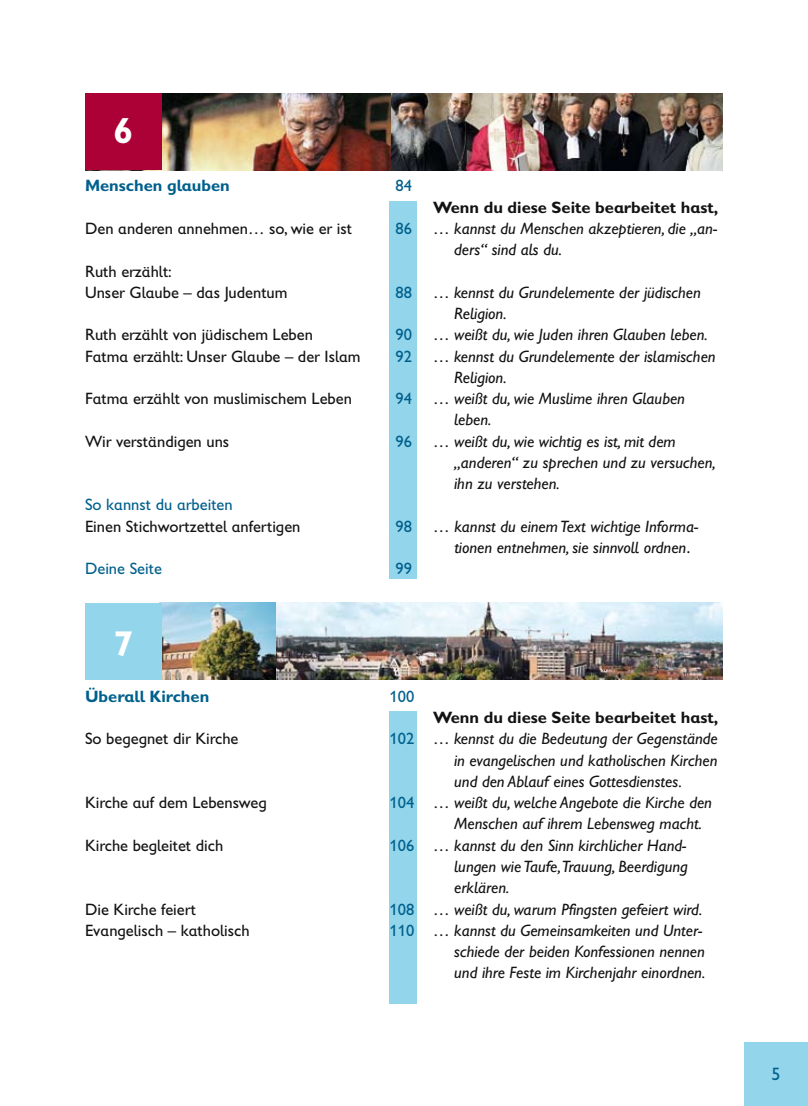
<style>
.page{position:relative;width:808px;height:1106px;background:#fff}
.page>*{position:absolute;margin:0;border:0;box-sizing:border-box;transform-origin:0 0}
.t1{font:700 36px "Gill Sans VWVB";color:#fff}
._11a_Fließtext_Inhal{font:italic 16.5px/21.3px "Gill Sans VWVB";color:#141314}
._11a_Fließtext_Inhal-2{font:16.5px "Gill Sans VWVB";color:#141314}
._11a_Fließtext_Inhal-3{font:700 16.5px "Gill Sans VWVB";color:#141314}
._11a_Fließtext_Inhal-4{font:16.5px "Gill Sans VWVB";color:#00608c}
._11a_Fließtext_Inhal-5{font:700 16.5px "Gill Sans VWVB";color:#00608c}
.s1{font-style:normal}
.s2{font-family:"Stempel Garamond LT Std";font-style:normal}
.s3{font-style:normal;color:#00608c}
</style>
<div class="page">
<div style="left:389px;top:201px;width:28px;height:377px;background:#93d5eb"></div>
<div style="left:389px;top:711px;width:28px;height:292px;background:#93d5eb"></div>
<img style="left:162px;top:93px;width:229px;height:77px">
<img style="left:391px;top:93px;width:332px;height:77px">
<div style="left:85px;top:93px;width:77px;height:77px;background:#ab0136"></div>
<img style="left:162px;top:603px;width:114px;height:77px">
<img style="left:276px;top:603px;width:447px;height:77px">
<div style="left:85px;top:603px;width:77px;height:77px;background:#93d5eb"></div>
<div style="left:744px;top:1042px;width:64px;height:64px;background:#93d5eb"></div>
<p class="t1" style="left:114px;top:109px;width:21px">6</p>
<p class="_11a_Fließtext_Inhal-5" style="left:85px;top:176px;width:146px">Menschen glauben</p>
<p class="_11a_Fließtext_Inhal-4" style="left:396px;top:177px;width:18px">84</p>
<p class="_11a_Fließtext_Inhal-3" style="left:433px;top:197px;width:287px">Wenn du diese Seite bearbeitet hast,</p>
<p class="_11a_Fließtext_Inhal-2" style="left:85px;top:219px;width:269px">Den anderen annehmen… so, wie er ist</p>
<p class="_11a_Fließtext_Inhal-4" style="left:396px;top:219px;width:18px">86</p>
<p class="_11a_Fließtext_Inhal" style="left:454px;top:218px;width:264px;text-indent:-21px"><span class="s1">…</span> kannst du Menschen akzeptieren, die „an&shy;ders“ sind als du.</p>
<p class="_11a_Fließtext_Inhal-2" style="left:85px;top:262px;width:88px">Ruth erzählt:</p>
<p class="_11a_Fließtext_Inhal-2" style="left:85px;top:283px;width:204px">Unser Glaube – das Judentum</p>
<p class="_11a_Fließtext_Inhal-4" style="left:396px;top:283px;width:18px">88</p>
<p class="_11a_Fließtext_Inhal" style="left:454px;top:281px;width:248px;text-indent:-21px"><span class="s1">…</span> kennst du Grundelemente der jüdischen<br>Religion.</p>
<p class="_11a_Fließtext_Inhal-2" style="left:85px;top:326px;width:229px">Ruth erzählt von jüdischem Leben</p>
<p class="_11a_Fließtext_Inhal-4" style="left:396px;top:326px;width:18px">90</p>
<p class="_11a_Fließtext_Inhal" style="left:433px;top:324px;width:276px"><span class="s1">…</span> weißt du, wie Juden ihren Glauben leben.</p>
<p class="_11a_Fließtext_Inhal-2" style="left:85px;top:347px;width:277px">Fatma erzählt: Unser Glaube – der Islam</p>
<p class="_11a_Fließtext_Inhal-4" style="left:396px;top:347px;width:17px">92</p>
<p class="_11a_Fließtext_Inhal" style="left:454px;top:345px;width:263px;text-indent:-21px"><span class="s1">…</span> kennst du Grundelemente der islamischen<br>Religion.</p>
<p class="_11a_Fließtext_Inhal-2" style="left:85px;top:389px;width:268px">Fatma erzählt von muslimischem Leben</p>
<p class="_11a_Fließtext_Inhal-4" style="left:396px;top:389px;width:18px">94</p>
<p class="_11a_Fließtext_Inhal" style="left:454px;top:388px;width:232px;text-indent:-21px"><span class="s1">…</span> weißt du, wie Muslime ihren Glauben leben.</p>
<p class="_11a_Fließtext_Inhal-2" style="left:85px;top:432px;width:146px">Wir verständigen uns</p>
<p class="_11a_Fließtext_Inhal-4" style="left:396px;top:432px;width:18px">96</p>
<p class="_11a_Fließtext_Inhal" style="left:454px;top:430px;width:263px;text-indent:-21px"><span class="s1">…</span> weißt du, wie wichtig es ist, mit dem „anderen“ zu sprechen und zu versuchen, ihn zu verstehen.</p>
<p class="_11a_Fließtext_Inhal-4" style="left:85px;top:496px;width:149px">So kannst du arbeiten</p>
<p class="_11a_Fließtext_Inhal-2" style="left:85px;top:517px;width:217px">Einen Stichwortzettel anfertigen</p>
<p class="_11a_Fließtext_Inhal-4" style="left:396px;top:517px;width:18px">98</p>
<p class="_11a_Fließtext_Inhal" style="left:454px;top:515px;width:245px;text-indent:-21px"><span class="s1">…</span> kannst du einem Text wichtige Informa&shy;tionen entnehmen, sie sinnvoll ordnen<span class="s2">.</span></p>
<p class="_11a_Fließtext_Inhal-4" style="left:85px;top:559px;width:78px">Deine Seite</p>
<p class="_11a_Fließtext_Inhal-4" style="left:396px;top:559px;width:18px">99</p>
<p class="t1" style="left:114px;top:623px;width:21px">7</p>
<p class="_11a_Fließtext_Inhal-5" style="left:85px;top:686px;width:126px">Überall Kirchen</p>
<p class="_11a_Fließtext_Inhal-4" style="left:390px;top:687px;width:26px">100</p>
<p class="_11a_Fließtext_Inhal-3" style="left:433px;top:708px;width:287px">Wenn du diese Seite bearbeitet hast,</p>
<p class="_11a_Fließtext_Inhal-2" style="left:85px;top:729px;width:155px">So begegnet dir Kirche</p>
<p class="_11a_Fließtext_Inhal" style="left:454px;top:728px;width:265px;text-align:justify;text-indent:-65px"><span class="s3">102</span> <span class="s1">…</span> kennst du die Bedeutung der Gegenstände in evangelischen und katholischen Kirchen und den Ablauf eines Gottesdienstes.</p>
<p class="_11a_Fließtext_Inhal-2" style="left:85px;top:793px;width:183px">Kirche auf dem Lebensweg</p>
<p class="_11a_Fließtext_Inhal" style="left:454px;top:792px;width:259px;text-indent:-65px"><span class="s3">104</span> <span class="s1">…</span> weißt du, welche Angebote die Kirche den<br>Menschen auf ihrem Lebensweg macht.</p>
<p class="_11a_Fließtext_Inhal-2" style="left:85px;top:836px;width:140px">Kirche begleitet dich</p>
<p class="_11a_Fließtext_Inhal" style="left:454px;top:834px;width:235px;text-align:justify;text-indent:-65px"><span class="s3">106</span> <span class="s1">…</span> kannst du den Sinn kirchlicher Hand&shy;lungen wie Taufe,Trauung, Beerdigung erklären.</p>
<p class="_11a_Fließtext_Inhal-2" style="left:85px;top:900px;width:113px">Die Kirche feiert</p>
<p class="_11a_Fließtext_Inhal" style="left:390px;top:898px;width:314px"><span class="s3">108</span> <span class="s1">…</span> weißt du, warum Pfingsten gefeiert wird.</p>
<p class="_11a_Fließtext_Inhal-2" style="left:85px;top:921px;width:166px">Evangelisch – katholisch</p>
<p class="_11a_Fließtext_Inhal" style="left:454px;top:919px;width:253px;text-indent:-65px"><span class="s3">110</span> <span class="s1">…</span> kannst du Gemeinsamkeiten und Unter&shy;schiede der beiden Konfessionen nennen und ihre Feste im Kirchenjahr einordnen.</p>
</div>
